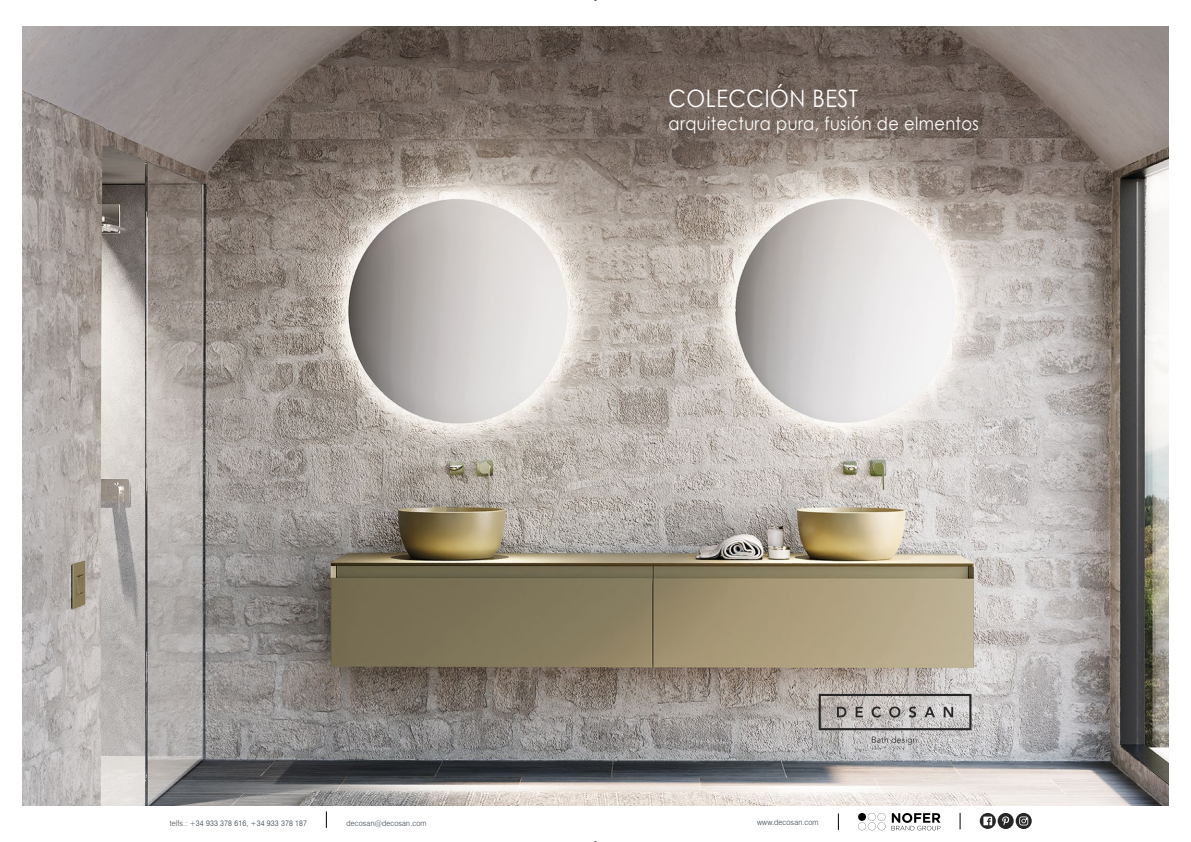
<style>
.page{position:relative;width:1191px;height:842px;background:#fff}
.page>*{position:absolute;margin:0;border:0;box-sizing:border-box;transform-origin:0 0}
.t1{font:24px "Century Gothic";letter-spacing:.025em;color:#fff;scale:.9 1}
.t2{font:18px "Century Gothic";letter-spacing:.025em;color:#fff;scale:.9 1}
.t3{font:300 8px "Swiss 721 BT";letter-spacing:.025em;color:#323e48;scale:.9 1}
</style>
<div class="page">
<img style="left:22px;top:27px;width:1146px;height:778px">
<svg style="left:326px;top:811px;width:1px;height:17px"></svg>
<div style="left:997px;top:813px;width:16px;height:16px;background:#262626;border-radius:50%"></div>
<svg style="left:1002px;top:816px;width:7px;height:9px"></svg>
<svg style="left:1015px;top:813px;width:16px;height:16px"></svg>
<svg style="left:1019px;top:816px;width:9px;height:9px"></svg>
<svg style="left:979px;top:813px;width:16px;height:16px"></svg>
<svg style="left:983px;top:816px;width:9px;height:9px"></svg>
<svg style="left:818px;top:694px;width:153px;height:36px;background:#a7a3a2"></svg>
<svg style="left:872px;top:736px;width:44px;height:9px"></svg>
<svg style="left:838px;top:813px;width:1px;height:17px"></svg>
<svg style="left:858px;top:813px;width:27px;height:17px"></svg>
<svg style="left:891px;top:813px;width:49px;height:17px"></svg>
<svg style="left:959px;top:813px;width:1px;height:16px"></svg>
<h1 class="t1" style="left:668px;top:82px;width:212px">COLECCIÓN BEST</h1>
<h2 class="t2" style="left:668px;top:111px;width:346px">arquitectura pura, fusión de elmentos</h2>
<p class="t3" style="left:170px;top:818px;width:154px">telfs.: +34 933 378 616, +34 933 378 187</p>
<p class="t3" style="left:346px;top:818px;width:91px">decosan@decosan.com</p>
<p class="t3" style="left:757px;top:817px;width:70px">www.decosan.com</p>
</div>
